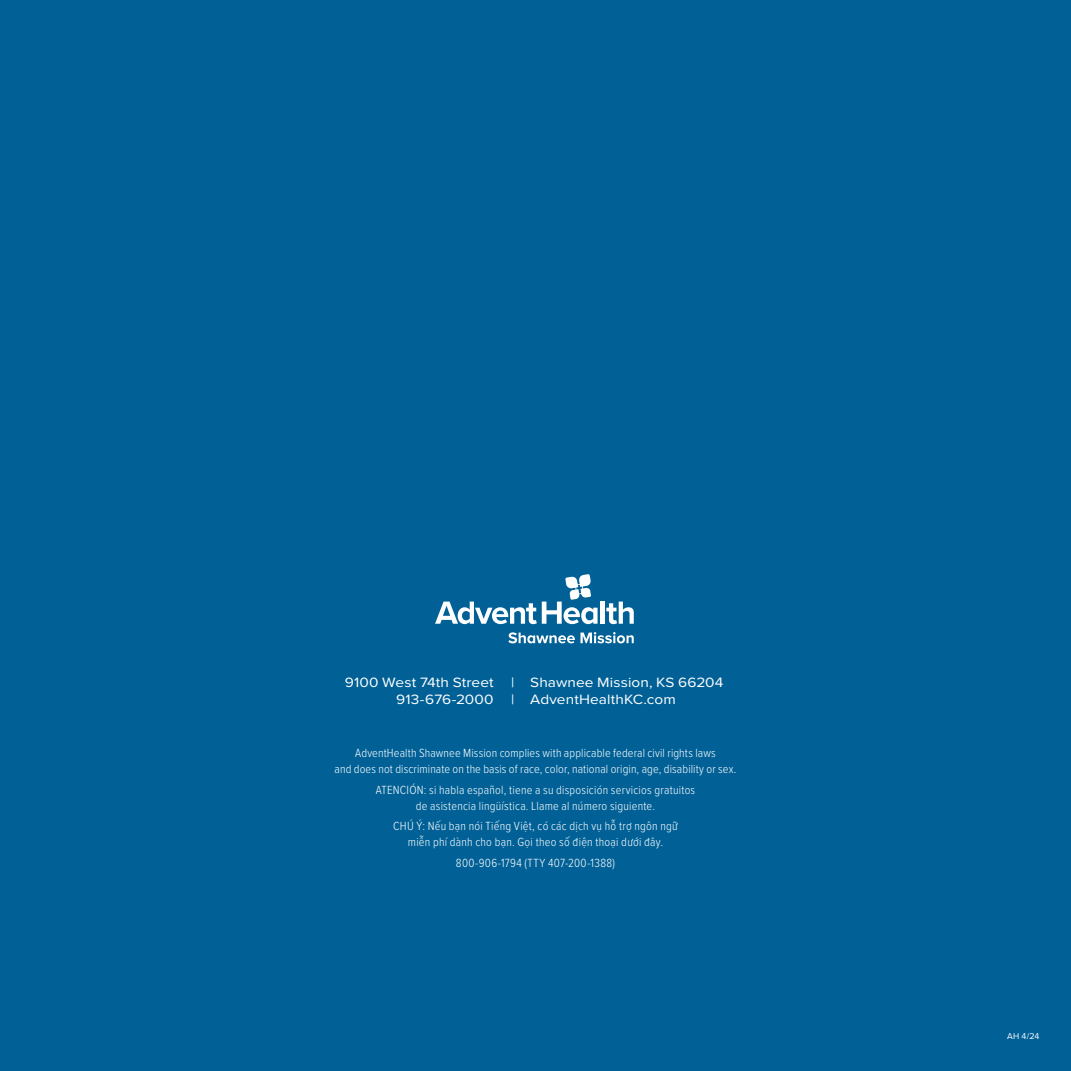
<style>
.page{position:relative;width:1071px;height:1071px;background:#016197}
.page>*{position:absolute;margin:0;border:0;box-sizing:border-box;transform-origin:0 0}
.t1{font:14px "Proxima Nova";letter-spacing:.005em;color:#fff;scale:1.1 1}
.t2{font:300 12.25px/15.8px "Proxima Nova Cond";letter-spacing:.02em;color:#fff;text-align:center}
.t3{font:8.75px "Proxima Nova";color:#fff}
</style>
<div class="page">
<svg style="left:508px;top:632px;width:126px;height:11px"></svg>
<div style="left:600px;top:602px;width:5px;height:22px;background:#fff"></div>
<svg style="left:606px;top:602px;width:28px;height:22px"></svg>
<svg style="left:435px;top:574px;width:163px;height:50px"></svg>
<p class="t1" style="left:345px;top:672px;width:137px">9100 West 74th Street</p>
<p class="t1" style="left:511px;top:672px;width:194px">| Shawnee Mission, KS 66204</p>
<p class="t1" style="left:396px;top:689px;width:90px">913-676-2000</p>
<p class="t1" style="left:511px;top:689px;width:151px">| AdventHealthKC.com</p>
<p class="t2" style="left:335px;top:745px;width:403px">AdventHealth Shawnee Mission complies with applicable federal civil rights laws<br>and does not discriminate on the basis of race, color, national origin, age, disability or sex.</p>
<p class="t2" style="left:376px;top:781px;width:321px">ATENCIÓN: si habla español, tiene a su disposición servicios gratuitos de asistencia lingüística. Llame al número siguiente.</p>
<p class="t2" style="left:393px;top:818px;width:286px">CHÚ Ý: Nếu bạn nói Tiếng Việt, có các dịch vụ hỗ trợ ngôn ngữ miễn phí dành cho bạn. Gọi theo số điện thoại dưới đây.</p>
<p class="t2" style="left:456px;top:854px;width:161px">800-906-1794 (TTY 407-200-1388)</p>
<p class="t3" style="left:1007px;top:1029px;width:34px">AH 4/24</p>
</div>
